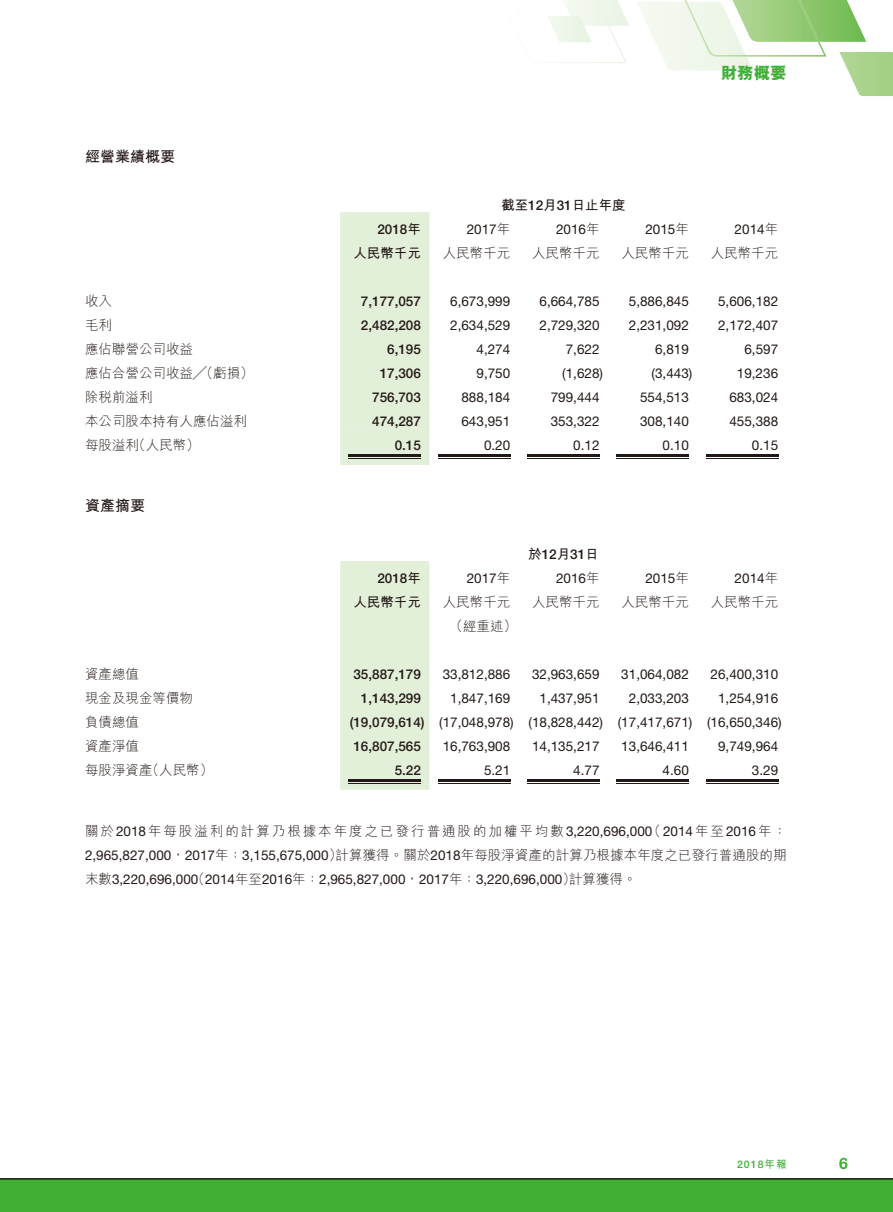
<style>
.page{position:relative;width:893px;height:1212px;background:#fff}
.page>*{position:absolute;margin:0;border:0;box-sizing:border-box;transform-origin:0 0}
.t1{font:16.5px "M Hei HK Xbold E Ten B5 H";color:#40af36}
.t2{font:700 15.75px "Helvetica Neue LT Std";color:#40af36}
.t3{font:15px "M Hei HK Bold E Ten B5 H";color:#231916}
.t4{font:13.5px "Helvetica Neue LT Std";color:#231916}
.t5{font:13.5px/24px "M Hei HK Light E Ten B5 H";letter-spacing:.145em;color:#231916}
.t6{font:13.5px "M Hei HK Light E Ten B5 H";color:#231916}
.t7{font:500 13.5px "Helvetica Neue LT Std";color:#231916}
.t8{font:13.5px "M Hei HK Bold E Ten B5 H";color:#231916}
.t9{font:500 10.5px "Helvetica Neue LT Std";color:#40af36}
.s1{font-family:"Helvetica Neue LT Std";font-weight:500}
.s2{font-family:"M Hei HK Bold E Ten B5 H";font-weight:400}
.s3{font-family:"M Hei HK Light E Ten B5 H"}
.s4{font-weight:500}
.s5{font-family:"Helvetica Neue LT Std"}
</style>
<div class="page">
<svg style="left:637px;top:0;width:256px;height:96px"></svg>
<svg style="left:544px;top:0;width:85px;height:63px"></svg>
<div style="left:0;top:1178px;width:893px;height:34px;background:#40af36"></div>
<div style="left:340px;top:212px;width:89px;height:253px;background:#e3f0d9"></div>
<hr style="left:349px;top:454px;width:72px;height:2px;background:#231916">
<hr style="left:349px;top:458px;width:72px;height:1px;background:#231916">
<hr style="left:438px;top:454px;width:72px;height:2px;background:#231916">
<hr style="left:438px;top:458px;width:72px;height:1px;background:#231916">
<hr style="left:527px;top:454px;width:73px;height:2px;background:#231916">
<hr style="left:527px;top:458px;width:73px;height:1px;background:#231916">
<hr style="left:617px;top:454px;width:72px;height:2px;background:#231916">
<hr style="left:617px;top:458px;width:72px;height:1px;background:#231916">
<hr style="left:706px;top:454px;width:72px;height:2px;background:#231916">
<hr style="left:706px;top:458px;width:72px;height:1px;background:#231916">
<div style="left:340px;top:561px;width:89px;height:229px;background:#e3f0d9"></div>
<hr style="left:349px;top:779px;width:72px;height:2px;background:#231916">
<hr style="left:349px;top:783px;width:72px;height:1px;background:#231916">
<hr style="left:438px;top:779px;width:72px;height:2px;background:#231916">
<hr style="left:438px;top:783px;width:72px;height:1px;background:#231916">
<hr style="left:527px;top:779px;width:73px;height:2px;background:#231916">
<hr style="left:527px;top:783px;width:73px;height:1px;background:#231916">
<hr style="left:617px;top:779px;width:72px;height:2px;background:#231916">
<hr style="left:617px;top:783px;width:72px;height:1px;background:#231916">
<hr style="left:706px;top:779px;width:72px;height:2px;background:#231916">
<hr style="left:706px;top:783px;width:72px;height:1px;background:#231916">
<p class="t3" style="left:85px;top:151px;width:91px">經營業績概要</p>
<p class="t8" style="left:501px;top:200px;width:126px">截至<span class="s1">12</span>月<span class="s1">31</span>日止年度</p>
<p class="t1" style="left:721px;top:66px;width:67px">財務概要</p>
<p class="t7" style="left:377px;top:225px;width:45px">2018<span class="s2">年</span></p>
<p class="t4" style="left:467px;top:225px;width:45px">2017<span class="s3">年</span></p>
<p class="t4" style="left:556px;top:225px;width:45px">2016<span class="s3">年</span></p>
<p class="t4" style="left:645px;top:225px;width:45px">2015<span class="s3">年</span></p>
<p class="t4" style="left:735px;top:225px;width:45px">2014<span class="s3">年</span></p>
<p class="t8" style="left:353px;top:248px;width:69px">人民幣千元</p>
<p class="t6" style="left:443px;top:248px;width:69px">人民幣千元</p>
<p class="t6" style="left:532px;top:248px;width:69px">人民幣千元</p>
<p class="t6" style="left:621px;top:248px;width:69px">人民幣千元</p>
<p class="t6" style="left:711px;top:248px;width:69px">人民幣千元</p>
<p class="t6" style="left:85px;top:296px;width:28px">收入</p>
<p class="t7" style="left:361px;top:297px;width:62px">7,177,057</p>
<p class="t4" style="left:450px;top:297px;width:62px">6,673,999</p>
<p class="t4" style="left:539px;top:297px;width:62px">6,664,785</p>
<p class="t4" style="left:629px;top:297px;width:62px">5,886,845</p>
<p class="t4" style="left:718px;top:297px;width:62px">5,606,182</p>
<p class="t6" style="left:85px;top:320px;width:28px">毛利</p>
<p class="t7" style="left:361px;top:321px;width:62px">2,482,208</p>
<p class="t4" style="left:450px;top:321px;width:62px">2,634,529</p>
<p class="t4" style="left:539px;top:321px;width:62px">2,729,320</p>
<p class="t4" style="left:629px;top:321px;width:62px">2,231,092</p>
<p class="t4" style="left:718px;top:321px;width:62px">2,172,407</p>
<p class="t6" style="left:85px;top:344px;width:109px">應佔聯營公司收益</p>
<p class="t7" style="left:387px;top:345px;width:35px">6,195</p>
<p class="t4" style="left:476px;top:345px;width:35px">4,274</p>
<p class="t4" style="left:566px;top:345px;width:35px">7,622</p>
<p class="t4" style="left:655px;top:345px;width:35px">6,819</p>
<p class="t4" style="left:744px;top:345px;width:35px">6,597</p>
<p class="t6" style="left:85px;top:368px;width:170px">應佔合營公司收益╱（虧損）</p>
<p class="t7" style="left:380px;top:369px;width:43px">17,306</p>
<p class="t4" style="left:476px;top:369px;width:35px">9,750</p>
<p class="t4" style="left:562px;top:369px;width:42px">(1,628)</p>
<p class="t4" style="left:652px;top:369px;width:42px">(3,443)</p>
<p class="t4" style="left:737px;top:369px;width:43px">19,236</p>
<p class="t6" style="left:85px;top:392px;width:69px">除稅前溢利</p>
<p class="t7" style="left:372px;top:393px;width:50px">756,703</p>
<p class="t4" style="left:461px;top:393px;width:50px">888,184</p>
<p class="t4" style="left:551px;top:393px;width:50px">799,444</p>
<p class="t4" style="left:640px;top:393px;width:50px">554,513</p>
<p class="t4" style="left:729px;top:393px;width:50px">683,024</p>
<p class="t6" style="left:85px;top:416px;width:163px">本公司股本持有人應佔溢利</p>
<p class="t7" style="left:372px;top:417px;width:50px">474,287</p>
<p class="t4" style="left:461px;top:417px;width:50px">643,951</p>
<p class="t4" style="left:551px;top:417px;width:50px">353,322</p>
<p class="t4" style="left:640px;top:417px;width:50px">308,140</p>
<p class="t4" style="left:729px;top:417px;width:50px">455,388</p>
<p class="t6" style="left:85px;top:440px;width:116px">每股溢利（人民幣）</p>
<p class="t7" style="left:395px;top:441px;width:28px">0.15</p>
<p class="t4" style="left:484px;top:441px;width:28px">0.20</p>
<p class="t4" style="left:573px;top:441px;width:28px">0.12</p>
<p class="t4" style="left:663px;top:441px;width:28px">0.10</p>
<p class="t4" style="left:752px;top:441px;width:28px">0.15</p>
<p class="t3" style="left:85px;top:500px;width:61px">資產摘要</p>
<p class="t7" style="left:528px;top:550px;width:72px"><span class="s2">於</span>12<span class="s2">月</span>31<span class="s2">日</span></p>
<p class="t7" style="left:377px;top:574px;width:45px">2018<span class="s2">年</span></p>
<p class="t4" style="left:467px;top:574px;width:45px">2017<span class="s3">年</span></p>
<p class="t4" style="left:556px;top:574px;width:45px">2016<span class="s3">年</span></p>
<p class="t4" style="left:645px;top:574px;width:45px">2015<span class="s3">年</span></p>
<p class="t4" style="left:735px;top:574px;width:45px">2014<span class="s3">年</span></p>
<p class="t8" style="left:353px;top:597px;width:69px">人民幣千元</p>
<p class="t6" style="left:443px;top:597px;width:69px">人民幣千元</p>
<p class="t6" style="left:532px;top:597px;width:69px">人民幣千元</p>
<p class="t6" style="left:621px;top:597px;width:69px">人民幣千元</p>
<p class="t6" style="left:711px;top:597px;width:69px">人民幣千元</p>
<p class="t6" style="left:449px;top:621px;width:69px">（經重述）</p>
<p class="t6" style="left:85px;top:669px;width:55px">資產總值</p>
<p class="t7" style="left:353px;top:670px;width:69px">35,887,179</p>
<p class="t4" style="left:443px;top:670px;width:69px">33,812,886</p>
<p class="t4" style="left:532px;top:670px;width:69px">32,963,659</p>
<p class="t4" style="left:621px;top:670px;width:69px">31,064,082</p>
<p class="t4" style="left:711px;top:670px;width:69px">26,400,310</p>
<p class="t6" style="left:85px;top:693px;width:109px">現金及現金等價物</p>
<p class="t7" style="left:361px;top:694px;width:62px">1,143,299</p>
<p class="t4" style="left:450px;top:694px;width:62px">1,847,169</p>
<p class="t4" style="left:539px;top:694px;width:62px">1,437,951</p>
<p class="t4" style="left:629px;top:694px;width:62px">2,033,203</p>
<p class="t4" style="left:718px;top:694px;width:62px">1,254,916</p>
<p class="t6" style="left:85px;top:717px;width:55px">負債總值</p>
<p class="t4" style="left:350px;top:718px;width:433px"><span class="s4">(19,079,614)</span> (17,048,978) (18,828,442) (17,417,671) (16,650,346)</p>
<p class="t6" style="left:85px;top:741px;width:55px">資產淨值</p>
<p class="t7" style="left:353px;top:742px;width:69px">16,807,565</p>
<p class="t4" style="left:443px;top:742px;width:69px">16,763,908</p>
<p class="t4" style="left:532px;top:742px;width:69px">14,135,217</p>
<p class="t4" style="left:621px;top:742px;width:69px">13,646,411</p>
<p class="t4" style="left:718px;top:742px;width:62px">9,749,964</p>
<p class="t6" style="left:85px;top:765px;width:130px">每股淨資產（人民幣）</p>
<p class="t7" style="left:395px;top:766px;width:28px">5.22</p>
<p class="t4" style="left:484px;top:766px;width:28px">5.21</p>
<p class="t4" style="left:573px;top:766px;width:28px">4.77</p>
<p class="t4" style="left:663px;top:766px;width:28px">4.60</p>
<p class="t4" style="left:752px;top:766px;width:28px">3.29</p>
<p class="t5" style="left:85px;top:821px;width:703px">關於<span class="s5">2018</span>年每股溢利的計算乃根據本年度之已發行普通股的加權平均數<span class="s5">3,220,696,000</span>（<span class="s5">2014</span>年至<span class="s5">2016</span>年：<br><span class="s5">2,965,827,000</span>，<span class="s5">2017</span>年：<span class="s5">3,155,675,000</span>）計算獲得。關於<span class="s5">2018</span>年每股淨資產的計算乃根據本年度之已發行普通股的期</p>
<p class="t4" style="left:85px;top:874px;width:553px"><span class="s3">末數</span>3,220,696,000<span class="s3">（</span>2014<span class="s3">年至</span>2016<span class="s3">年：</span>2,965,827,000<span class="s3">，</span>2017<span class="s3">年：</span>3,220,696,000<span class="s3">）計算獲得。</span></p>
<p class="t9" style="left:737px;top:1161px;width:51px">2018<span class="s2">年報</span></p>
<p class="t2" style="left:839px;top:1157px;width:10px">6</p>
</div>
